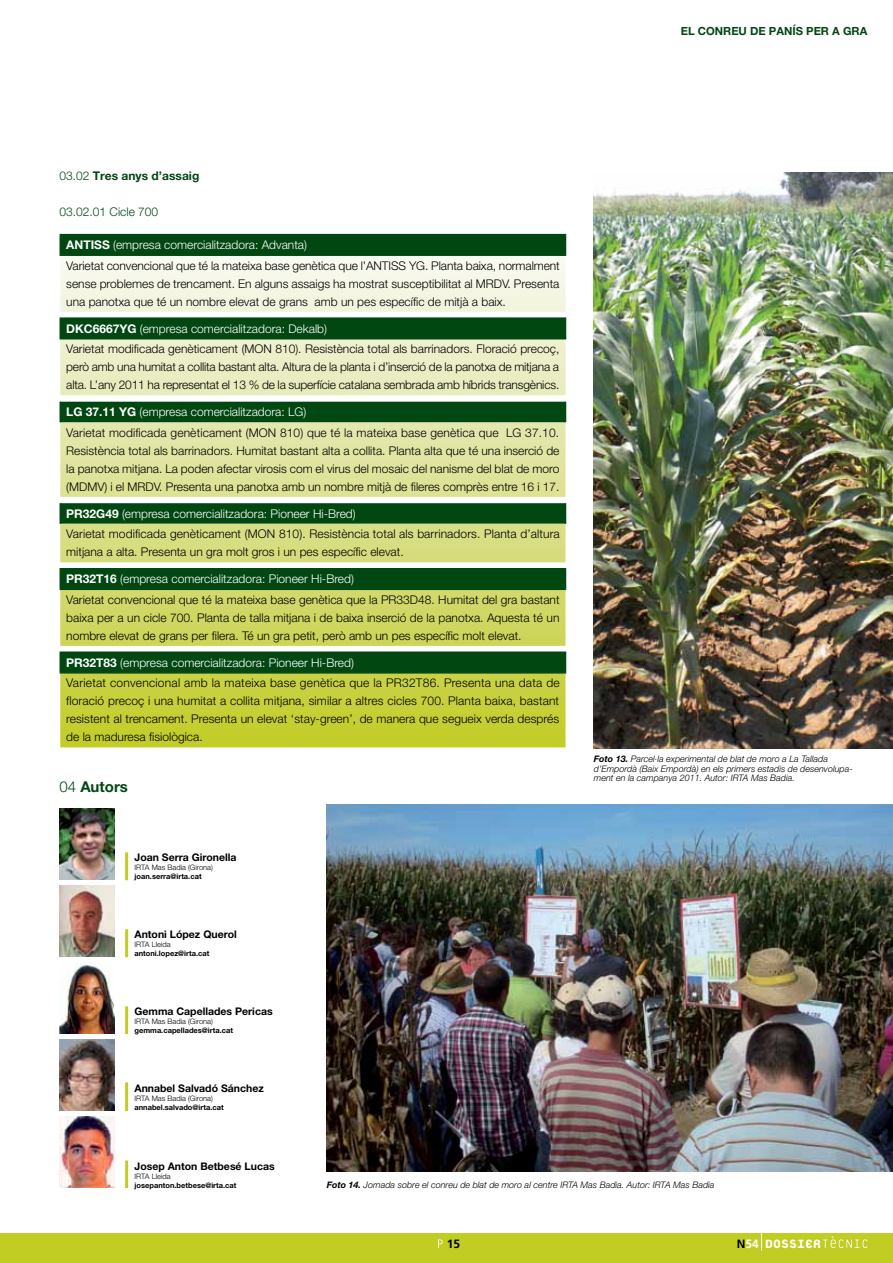
<style>
.page{position:relative;width:893px;height:1263px;background:#fff}
.page>*{position:absolute;margin:0;border:0;box-sizing:border-box;transform-origin:0 0}
.t1{font:800 18px "Platelet";color:#fff;scale:.96 1}
.t2{font:700 15px "Helvetica Neue LT Pro";color:#004712}
.t3{font:300 12px/18px "Helvetica Neue LT Pro";color:#000}
.t4{font:300 12px/20.5px "Helvetica Neue LT Pro";letter-spacing:.02em;color:#000}
.t5{font:700 12px "Helvetica Neue LT Pro";color:#004712}
.t6{font:300 12px "Helvetica Neue LT Pro";color:#004712}
.t7{font:700 12px "Frutiger";color:#000}
.t8{font:700 11.25px "Helvetica Neue LT Pro";color:#004712}
.t9{font:700 10.5px "Helvetica Neue";color:#000}
.t10{font:italic 300 9px/9.8px "Helvetica Neue LT Pro";color:#000}
.t11{font:700 7.5px "Helvetica Neue";color:#000}
.t12{font:300 7.5px "Helvetica Neue";color:#000}
.s1{font-weight:300}
.s2{font-weight:700;color:#fff}
.s3{color:#fff}
.s4{font-weight:700}
.s5{font-family:"Frutiger";font-weight:700;font-size:12px;color:#000}
.s6{font-family:"Frutiger";font-weight:700;font-size:12px}
</style>
<div class="page">
<div style="left:0;top:1233px;width:893px;height:30px;background:#c2cd23"></div>
<svg style="left:761px;top:1233px;width:1px;height:17px"></svg>
<svg style="left:823px;top:1236px;width:44px;height:12px"></svg>
<svg style="left:438px;top:1239px;width:5px;height:9px"></svg>
<hr style="left:125px;top:929px;width:3px;height:28px;background:#c2cd23">
<img style="left:60px;top:886px;width:54px;height:71px">
<hr style="left:125px;top:1006px;width:3px;height:28px;background:#c2cd23">
<img style="left:60px;top:963px;width:54px;height:71px">
<hr style="left:125px;top:852px;width:3px;height:28px;background:#c2cd23">
<img style="left:60px;top:809px;width:54px;height:71px">
<hr style="left:125px;top:1160px;width:3px;height:28px;background:#c2cd23">
<img style="left:60px;top:1117px;width:54px;height:70px">
<hr style="left:125px;top:1082px;width:3px;height:29px;background:#c2cd23">
<img style="left:60px;top:1040px;width:54px;height:70px">
<div style="left:61px;top:235px;width:504px;height:19px;background:#004712"></div>
<svg style="left:60px;top:256px;width:505px;height:491px;background:#b9c979"></svg>
<svg style="left:60px;top:319px;width:505px;height:103px;background:#90ad82"></svg>
<hr style="left:60px;top:234px;width:506px;height:1px;background:#004712">
<svg style="left:60px;top:235px;width:1px;height:19px"></svg>
<svg style="left:565px;top:235px;width:1px;height:19px"></svg>
<hr style="left:60px;top:254px;width:506px;height:2px;background:#004712">
<hr style="left:60px;top:317px;width:506px;height:2px;background:#004712">
<svg style="left:60px;top:319px;width:1px;height:19px"></svg>
<svg style="left:565px;top:319px;width:1px;height:19px"></svg>
<hr style="left:60px;top:338px;width:506px;height:1px;background:#004712">
<svg style="left:60px;top:402px;width:1px;height:20px"></svg>
<svg style="left:565px;top:402px;width:1px;height:20px"></svg>
<svg style="left:60px;top:503px;width:1px;height:21px"></svg>
<svg style="left:565px;top:503px;width:1px;height:21px"></svg>
<hr style="left:60px;top:568px;width:506px;height:1px;background:#004712">
<svg style="left:60px;top:569px;width:1px;height:19px"></svg>
<svg style="left:565px;top:569px;width:1px;height:19px"></svg>
<hr style="left:60px;top:588px;width:506px;height:2px;background:#004712">
<hr style="left:60px;top:651px;width:506px;height:2px;background:#004712">
<svg style="left:60px;top:653px;width:1px;height:19px"></svg>
<svg style="left:565px;top:653px;width:1px;height:19px"></svg>
<hr style="left:60px;top:672px;width:506px;height:1px;background:#004712">
<img style="left:594px;top:172px;width:299px;height:576px">
<img style="left:327px;top:804px;width:566px;height:368px">
<p class="t8" style="left:681px;top:24px;width:134px">EL CONREU DE PANÍS per</p>
<p class="t8" style="left:832px;top:24px;width:20px">a gra</p>
<p class="t5" style="left:60px;top:168px;width:141px"><span class="s1">03.02</span> Tres anys d’assaig</p>
<p class="t6" style="left:60px;top:204px;width:100px">03.02.01 Cicle 700</p>
<p class="t3" style="left:66px;top:234px;width:495px;line-height:20.5px"><span class="s2">ANTISS</span> <span class="s3">(empresa comercialitzadora: Advanta)<br></span>Varietat convencional que té la mateixa base genètica que l’ANTISS YG. Planta baixa, normalment</p>
<p class="t3" style="left:66px;top:274px;width:495px">sense problemes de trencament. En alguns assaigs ha mostrat susceptibilitat al MRDV. Presenta una panotxa que té un nombre elevat de grans amb un pes específic de mitjà a baix.</p>
<p class="t3" style="left:66px;top:318px;width:495px;line-height:20.5px"><span class="s2">DKC6667YG</span> <span class="s3">(empresa comercialitzadora: Dekalb)<br></span>Varietat modificada genèticament (MON 810). Resistència total als barrinadors. Floració precoç,</p>
<p class="t3" style="left:66px;top:358px;width:495px">però amb una humitat a collita bastant alta. Altura de la planta i d’inserció de la panotxa de mitjana a alta. L’any 2011 ha representat el 13 % de la superfície catalana sembrada amb híbrids transgènics.</p>
<p class="t3" style="left:66px;top:401px;width:494px;line-height:20.5px"><span class="s2">LG 37.11 YG</span> <span class="s3">(empresa comercialitzadora: LG)<br></span>Varietat modificada genèticament (MON 810) que té la mateixa base genètica que LG 37.10.</p>
<p class="t3" style="left:66px;top:441px;width:495px;text-align:justify">Resistència total als barrinadors. Humitat bastant alta a collita. Planta alta que té una inserció de la panotxa mitjana. La poden afectar virosis com el virus del mosaic del nanisme del blat de moro (MDMV) i el MRDV. Presenta una panotxa amb un nombre mitjà de fileres comprès entre 16 i 17.</p>
<p class="t3" style="left:66px;top:503px;width:495px;line-height:20.5px"><span class="s2">PR32G49</span> <span class="s3">(empresa comercialitzadora: Pioneer Hi-Bred)<br></span>Varietat modificada genèticament (MON 810). Resistència total als barrinadors. Planta d’altura</p>
<p class="t3" style="left:66px;top:543px;width:339px">mitjana a alta. Presenta un gra molt gros i un pes específic elevat.</p>
<p class="t3" style="left:66px;top:568px;width:495px;line-height:20.5px"><span class="s2">PR32T16</span> <span class="s3">(empresa comercialitzadora: Pioneer Hi-Bred)<br></span>Varietat convencional que té la mateixa base genètica que la PR33D48. Humitat del gra bastant</p>
<p class="t3" style="left:66px;top:608px;width:495px">baixa per a un cicle 700. Planta de talla mitjana i de baixa inserció de la panotxa. Aquesta té un nombre elevat de grans per filera. Té un gra petit, però amb un pes específic molt elevat.</p>
<p class="t4" style="left:66px;top:652px;width:495px"><span class="s2">PR32T83</span> <span class="s3">(empresa comercialitzadora: Pioneer Hi-Bred)<br></span>Varietat convencional amb la mateixa base genètica que la PR32T86. Presenta una data de</p>
<p class="t3" style="left:66px;top:692px;width:494px;text-align:justify">floració precoç i una humitat a collita mitjana, similar a altres cicles 700. Planta baixa, bastant resistent al trencament. Presenta un elevat ‘stay-green’, de manera que segueix verda després de la maduresa fisiològica.</p>
<p class="t2" style="left:60px;top:777px;width:70px"><span class="s1">04</span> Autors</p>
<p class="t9" style="left:135px;top:851px;width:104px">Joan Serra Gironella</p>
<p class="t12" style="left:135px;top:863px;width:80px">IRTA Mas Badia (Girona)</p>
<p class="t11" style="left:135px;top:872px;width:69px">joan.serra@irta.cat</p>
<p class="t9" style="left:135px;top:928px;width:104px">Antoni López Querol</p>
<p class="t12" style="left:135px;top:940px;width:38px">IRTA Lleida</p>
<p class="t11" style="left:135px;top:949px;width:76px">antoni.lopez@irta.cat</p>
<p class="t9" style="left:135px;top:1005px;width:140px">Gemma Capellades Pericas</p>
<p class="t12" style="left:135px;top:1016px;width:80px">IRTA Mas Badia (Girona)</p>
<p class="t11" style="left:135px;top:1025px;width:100px">gemma.capellades@irta.cat</p>
<p class="t9" style="left:135px;top:1081px;width:131px">Annabel Salvadó Sánchez</p>
<p class="t12" style="left:135px;top:1093px;width:80px">IRTA Mas Badia (Girona)</p>
<p class="t11" style="left:135px;top:1102px;width:91px">annabel.salvado@irta.cat</p>
<p class="t10" style="left:594px;top:754px;width:260px"><span class="s4">Foto 13.</span> Parcel·la experimental de blat de moro a La Tallada d’Empordà (Baix Empordà) en els primers estadis de desenvolupa&shy;ment en la campanya 2011. Autor: IRTA Mas Badia.</p>
<p class="t9" style="left:135px;top:1160px;width:142px">Josep Anton Betbesé Lucas</p>
<p class="t12" style="left:135px;top:1172px;width:38px">IRTA Lleida</p>
<p class="t11" style="left:135px;top:1181px;width:103px">josepanton.betbese@irta.cat</p>
<p class="t10" style="left:327px;top:1180px;width:389px"><span class="s4">Foto 14.</span> Jornada sobre el conreu de blat de moro al centre IRTA Mas Badia. Autor: IRTA Mas Badia</p>
<p class="t7" style="left:447px;top:1236px;width:15px">15</p>
<h1 class="t1" style="left:737px;top:1235px;width:89px"><span class="s5">N</span><span class="s6">54</span> DOSSIER</h1>
</div>
